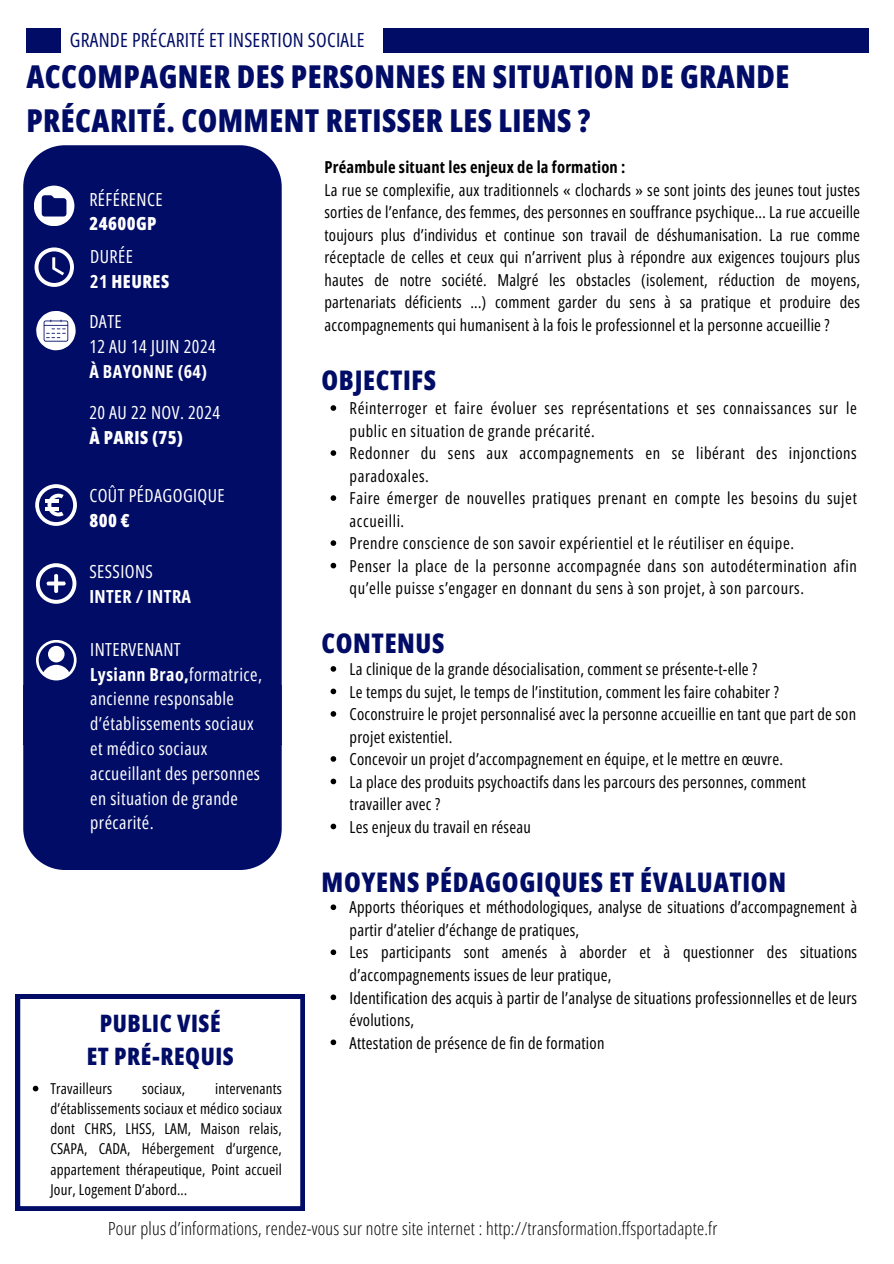
<style>
.page{position:relative;width:894px;height:1264px;background:#fff}
.page>*{position:absolute;margin:0;border:0;box-sizing:border-box;transform-origin:0 0}
.t1{font:800 31.5px/43.8px "Open Sans Condensed";letter-spacing:.015em;color:#000c66}
.t2{font:800 27px "Open Sans Condensed";letter-spacing:.025em;color:#000c66}
.t3{font:800 24px "Open Sans Condensed";letter-spacing:.025em;color:#000c66}
.t4{font:19.5px "Open Sans Condensed";letter-spacing:.015em;color:#000c66}
.t5{font:18px/24.8px "Open Sans Condensed";letter-spacing:.025em;color:#fff}
.t6{font:300 18px "Open Sans Condensed";letter-spacing:.015em;color:#000}
.t7{font:700 18px/24.8px "Open Sans Condensed";letter-spacing:.025em;color:#fff}
.t8{font:800 18px/24.8px "Open Sans Condensed";letter-spacing:.025em;color:#fff}
.t9{font:16.5px/22.5px "Open Sans Condensed";letter-spacing:.015em;color:#000}
.t10{font:16.5px/22.5px "Open Sans Condensed";letter-spacing:.035em;color:#000}
.t11{font:700 16.5px "Open Sans Condensed";letter-spacing:.015em;color:#000}
.t12{font:15px/20.2px "Open Sans Condensed";letter-spacing:.015em;color:#000;text-align:justify}
.s1{font-weight:800}
.s2{font-weight:400}
.s3{font-weight:700}
</style>
<div class="page">
<div style="left:26px;top:29px;width:35px;height:24px;background:#000c66"></div>
<div style="left:23px;top:685px;width:258px;height:185px;background:#000c66"></div>
<div style="left:23px;top:145px;width:258px;height:599px;background:#000c66"></div>
<svg style="left:34px;top:186px;width:40px;height:40px"></svg>
<svg style="left:34px;top:247px;width:40px;height:40px"></svg>
<svg style="left:36px;top:311px;width:40px;height:39px"></svg>
<svg style="left:16px;top:994px;width:289px;height:216px"></svg>
<svg style="left:330px;top:405px;width:6px;height:6px"></svg>
<svg style="left:330px;top:450px;width:6px;height:6px"></svg>
<svg style="left:330px;top:495px;width:6px;height:6px"></svg>
<svg style="left:330px;top:540px;width:6px;height:6px"></svg>
<svg style="left:330px;top:563px;width:6px;height:5px"></svg>
<svg style="left:33px;top:1085px;width:5px;height:6px"></svg>
<svg style="left:330px;top:904px;width:6px;height:6px"></svg>
<svg style="left:330px;top:949px;width:6px;height:6px"></svg>
<svg style="left:330px;top:994px;width:6px;height:6px"></svg>
<svg style="left:330px;top:1039px;width:6px;height:6px"></svg>
<svg style="left:330px;top:666px;width:6px;height:5px"></svg>
<svg style="left:330px;top:688px;width:6px;height:6px"></svg>
<svg style="left:330px;top:711px;width:6px;height:5px"></svg>
<svg style="left:330px;top:756px;width:6px;height:5px"></svg>
<svg style="left:330px;top:778px;width:6px;height:6px"></svg>
<svg style="left:330px;top:823px;width:6px;height:6px"></svg>
<div style="left:383px;top:28px;width:485px;height:25px;background:#000c66"></div>
<svg style="left:35px;top:484px;width:42px;height:42px"></svg>
<hr style="left:46px;top:499px;width:13px;height:4px;background:#fff">
<svg style="left:36px;top:563px;width:41px;height:40px"></svg>
<svg style="left:36px;top:640px;width:41px;height:40px"></svg>
<div style="left:48px;top:646px;width:17px;height:16px;background:#fff;border-radius:50%"></div>
<h4 class="t4" style="left:70px;top:26px;width:296px">GRANDE PRÉCARITÉ ET INSERTION SOCIALE</h4>
<h1 class="t1" style="left:26px;top:54px;width:764px">ACCOMPAGNER DES PERSONNES EN SITUATION DE GRANDE<br>PRÉCARITÉ. COMMENT RETISSER LES LIENS ?</h1>
<h3 class="t5" style="left:89px;top:186px;width:75px">RÉFÉRENCE<br><span class="s1">24600GP</span></h3>
<p class="t8" style="left:90px;top:244px;width:80px"><span class="s2">DURÉE<br></span><span class="s3">21</span> HEURES</p>
<p class="t5" style="left:89px;top:309px;width:128px">DATE<br>12 AU 14 JUIN 2024</p>
<p class="t7" style="left:89px;top:358px;width:119px">À BAYONNE (64)</p>
<p class="t5" style="left:89px;top:400px;width:132px">20 AU 22 NOV. 2024</p>
<p class="t8" style="left:89px;top:424px;width:95px">À PARIS (75)</p>
<p class="t5" style="left:89px;top:483px;width:137px">COÛT PÉDAGOGIQUE</p>
<p class="t8" style="left:89px;top:507px;width:42px">800 €</p>
<p class="t7" style="left:89px;top:558px;width:103px"><span class="s2">SESSIONS<br></span>INTER / INTRA</p>
<h4 class="t5" style="left:90px;top:636px;width:173px">INTERVENANT<br><span class="s3">Lysiann Brao,</span>formatrice, ancienne responsable d’établissements sociaux et médico sociaux accueillant des personnes en situation de grande précarité.</h4>
<p class="t3" style="left:100px;top:1006px;width:122px">PUBLIC VISÉ</p>
<p class="t3" style="left:87px;top:1039px;width:149px">ET PRÉ-REQUIS</p>
<p class="t12" style="left:50px;top:1077px;width:63px">Travailleurs</p>
<p class="t12" style="left:142px;top:1077px;width:44px">sociaux,</p>
<p class="t12" style="left:50px;top:1077px;width:233px;text-indent:165px">intervenants d’établissements sociaux et médico sociaux dont CHRS, LHSS, LAM, Maison relais, CSAPA, CADA, Hébergement d’urgence, appartement thérapeutique, Point accueil Jour, Logement D’abord…</p>
<p class="t11" style="left:324px;top:156px;width:302px">Préambule situant les enjeux de la formation :</p>
<p class="t9" style="left:324px;top:178px;width:537px;text-align:justify">La rue se complexifie, aux traditionnels « clochards » se sont joints des jeunes tout justes sorties de l’enfance, des femmes, des personnes en souffrance psychique… La rue accueille toujours plus d’individus et continue son travail de déshumanisation. La rue comme réceptacle de celles et ceux qui n’arrivent plus à répondre aux exigences toujours plus hautes de notre société. Malgré les obstacles (isolement, réduction de moyens, partenariats déficients …) comment garder du sens à sa pratique et produire des accompagnements qui humanisent à la fois le professionnel et la personne accueillie ?</p>
<p class="t2" style="left:321px;top:361px;width:116px">OBJECTIFS</p>
<p class="t10" style="left:349px;top:396px;width:508px">Réinterroger et faire évoluer ses représentations et ses connaissances sur le public en situation de grande précarité.</p>
<h4 class="t10" style="left:349px;top:441px;width:508px">Redonner du sens aux accompagnements en se libérant des injonctions paradoxales.</h4>
<p class="t10" style="left:349px;top:486px;width:508px">Faire émerger de nouvelles pratiques prenant en compte les besoins du sujet accueilli.</p>
<p class="t10" style="left:349px;top:531px;width:446px">Prendre conscience de son savoir expérientiel et le réutiliser en équipe.</p>
<p class="t10" style="left:349px;top:554px;width:508px">Penser la place de la personne accompagnée dans son autodétermination afin qu’elle puisse s’engager en donnant du sens à son projet, à son parcours.</p>
<p class="t2" style="left:321px;top:624px;width:124px">CONTENUS</p>
<p class="t9" style="left:349px;top:657px;width:409px">La clinique de la grande désocialisation, comment se présente-t-elle ?</p>
<p class="t9" style="left:349px;top:680px;width:430px">Le temps du sujet, le temps de l’institution, comment les faire cohabiter ?</p>
<p class="t9" style="left:349px;top:702px;width:508px">Coconstruire le projet personnalisé avec la personne accueillie en tant que part de son projet existentiel.</p>
<p class="t9" style="left:349px;top:747px;width:435px">Concevoir un projet d’accompagnement en équipe, et le mettre en œuvre.</p>
<h2 class="t9" style="left:349px;top:770px;width:457px">La place des produits psychoactifs dans les parcours des personnes, comment travailler avec ?</h2>
<h5 class="t9" style="left:349px;top:815px;width:183px">Les enjeux du travail en réseau</h5>
<h2 class="t2" style="left:321px;top:862px;width:466px">MOYENS PÉDAGOGIQUES ET ÉVALUATION</h2>
<p class="t9" style="left:349px;top:895px;width:509px">Apports théoriques et méthodologiques, analyse de situations d’accompagnement à partir d’atelier d’échange de pratiques,</p>
<h4 class="t9" style="left:349px;top:940px;width:509px">Les participants sont amenés à aborder et à questionner des situations d’accompagnements issues de leur pratique,</h4>
<h2 class="t9" style="left:349px;top:985px;width:509px">Identification des acquis à partir de l’analyse de situations professionnelles et de leurs évolutions,</h2>
<p class="t9" style="left:349px;top:1030px;width:256px">Attestation de présence de fin de formation</p>
<p class="t6" style="left:108px;top:1215px;width:610px">Pour plus d’informations, rendez-vous sur notre site internet : http://transformation.ffsportadapte.fr</p>
</div>
